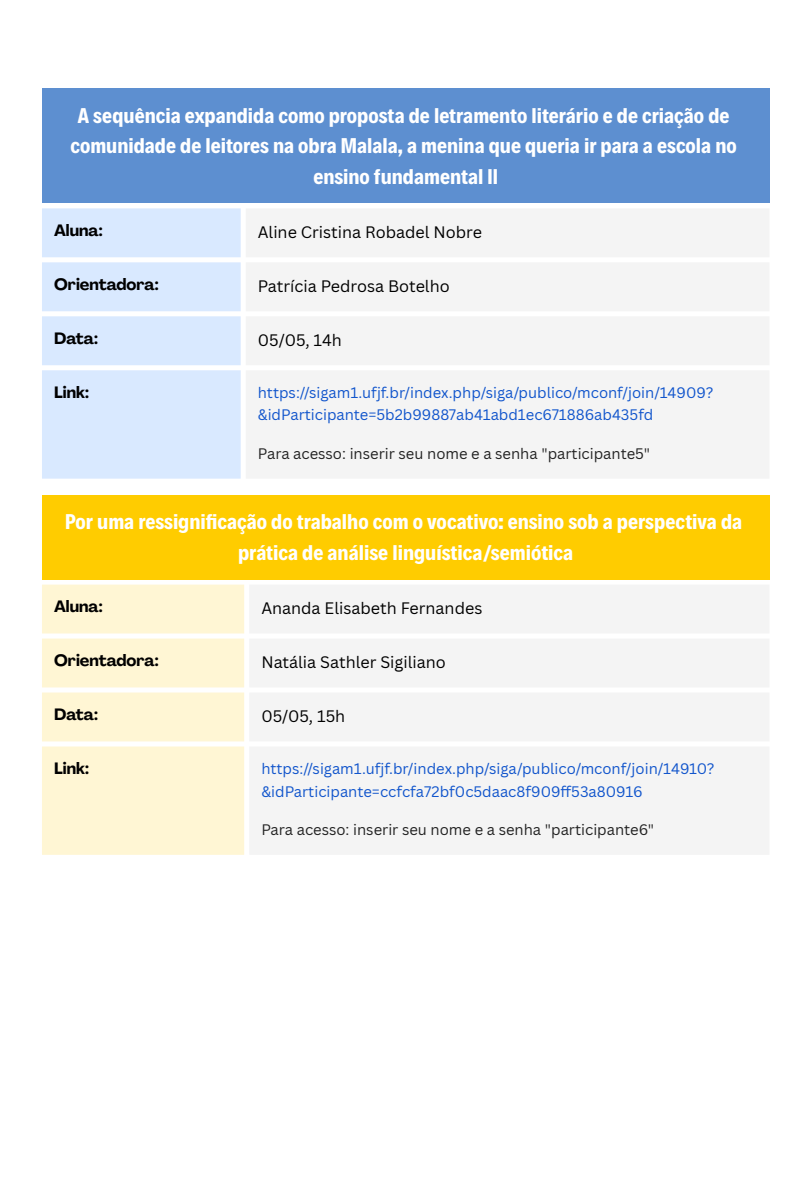
<style>
.page{position:relative;width:810px;height:1181px;background:#fff}
.page>*{position:absolute;margin:0;border:0;box-sizing:border-box;transform-origin:0 0}
.t1{font:700 21.6px/30.3px "Decalotype";color:#fff;text-align:center}
.t2{font:16.2px "Canva Sans";color:#000}
.t3{font:700 16.2px "Agrandir";color:#000}
.t4{font:14.85px/22.2px "Canva Sans";color:#15c}
.t5{font:14.85px "Canva Sans";color:#222}
</style>
<div class="page">
<div style="left:42px;top:88px;width:727px;height:115px;background:#5d8fd0"></div>
<svg style="left:42px;top:208px;width:199px;height:270px;background:#dbeaff"></svg>
<div style="left:246px;top:209px;width:523px;height:269px;background:#f4f4f4"></div>
<div style="left:42px;top:495px;width:727px;height:84px;background:#fc0"></div>
<svg style="left:42px;top:584px;width:202px;height:270px;background:#fff6d6"></svg>
<div style="left:250px;top:585px;width:519px;height:269px;background:#f4f4f4"></div>
<p class="t1" style="left:71px;top:99px;width:668px">A sequência expandida como proposta de letramento literário e de criação de comunidade de leitores na obra Malala, a menina que queria ir para a escola no ensino fundamental II</p>
<p class="t3" style="left:54px;top:223px;width:50px">Aluna:</p>
<p class="t2" style="left:258px;top:220px;width:226px">Aline Cristina Robadel Nobre</p>
<p class="t3" style="left:54px;top:277px;width:106px">Orientadora:</p>
<p class="t2" style="left:258px;top:274px;width:193px">Patrícia Pedrosa Botelho</p>
<p class="t3" style="left:54px;top:331px;width:45px">Data:</p>
<p class="t2" style="left:258px;top:328px;width:86px">05/05, 14h</p>
<p class="t3" style="left:54px;top:385px;width:36px">Link:</p>
<p class="t4" style="left:258px;top:381px;width:457px">https://sigam1.ufjf.br/index.php/siga/publico/mconf/join/14909? &amp;idParticipante=5b2b99887ab41abd1ec671886ab435fd</p>
<p class="t5" style="left:258px;top:443px;width:394px">Para acesso: inserir seu nome e a senha "participante5"</p>
<p class="t1" style="left:65px;top:505px;width:679px">Por uma ressignificação do trabalho com o vocativo: ensino sob a perspectiva da prática de análise linguística/semiótica</p>
<p class="t3" style="left:54px;top:599px;width:50px">Aluna:</p>
<p class="t2" style="left:261px;top:596px;width:223px">Ananda Elisabeth Fernandes</p>
<p class="t3" style="left:54px;top:653px;width:106px">Orientadora:</p>
<p class="t2" style="left:261px;top:650px;width:186px">Natália Sathler Sigiliano</p>
<p class="t3" style="left:54px;top:707px;width:45px">Data:</p>
<p class="t2" style="left:261px;top:704px;width:85px">05/05, 15h</p>
<p class="t3" style="left:54px;top:761px;width:36px">Link:</p>
<p class="t4" style="left:261px;top:756px;width:455px;line-height:23.2px">https://sigam1.ufjf.br/index.php/siga/publico/mconf/join/14910? &amp;idParticipante=ccfcfa72bf0c5daac8f909ff53a80916</p>
<p class="t5" style="left:261px;top:819px;width:394px">Para acesso: inserir seu nome e a senha "participante6"</p>
</div>
